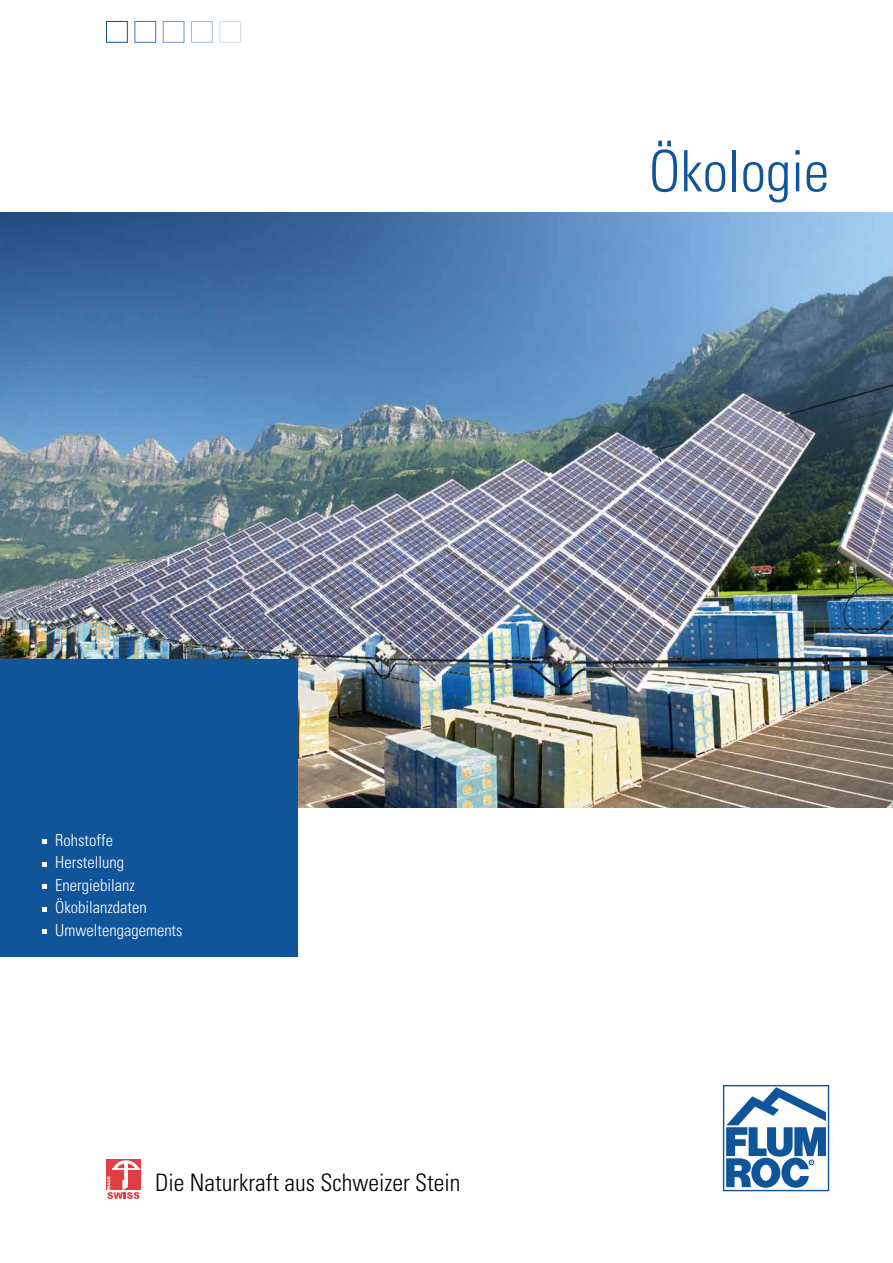
<style>
.page{position:relative;width:893px;height:1263px;background:#fff}
.page>*{position:absolute;margin:0;border:0;box-sizing:border-box;transform-origin:0 0}
.t1{font:300 condensed 57px "Univers";color:#105499}
.t2{font:300 condensed 24px "Univers";color:#000}
.t3{font:300 condensed 16.5px/22.5px "Univers";color:#fff}
</style>
<div class="page">
<div style="left:723px;top:1085px;width:106px;height:106px;border:1px solid #105499"></div>
<svg style="left:726px;top:1087px;width:100px;height:101px"></svg>
<div style="left:106px;top:1159px;width:34px;height:31px;background:#e23d41"></div>
<svg style="left:107px;top:1160px;width:33px;height:39px"></svg>
<div style="left:220px;top:21px;width:21px;height:22px;border:1px solid #cfddeb"></div>
<div style="left:191px;top:21px;width:22px;height:22px;border:1px solid #9fbbd6"></div>
<div style="left:163px;top:21px;width:21px;height:22px;border:1px solid #6f99c2"></div>
<div style="left:135px;top:21px;width:21px;height:22px;border:1px solid #4076ad"></div>
<div style="left:106px;top:21px;width:22px;height:22px;border:1px solid #105499"></div>
<img style="left:0;top:213px;width:893px;height:594px">
<div style="left:0;top:659px;width:298px;height:298px;background:#105499"></div>
<svg style="left:43px;top:839px;width:4px;height:5px"></svg>
<svg style="left:43px;top:862px;width:4px;height:4px"></svg>
<svg style="left:43px;top:884px;width:4px;height:5px"></svg>
<svg style="left:43px;top:907px;width:4px;height:4px"></svg>
<svg style="left:43px;top:929px;width:4px;height:5px"></svg>
<h1 class="t1" style="left:649px;top:137px;width:182px">Ökologie</h1>
<p class="t3" style="left:55px;top:829px;width:129px">Rohstoffe<br>Herstellung<br>Energiebilanz<br>Ökobilanzdaten<br>Umweltengagements</p>
<h2 class="t2" style="left:155px;top:1168px;width:307px">Die Naturkraft aus Schweizer Stein</h2>
</div>
